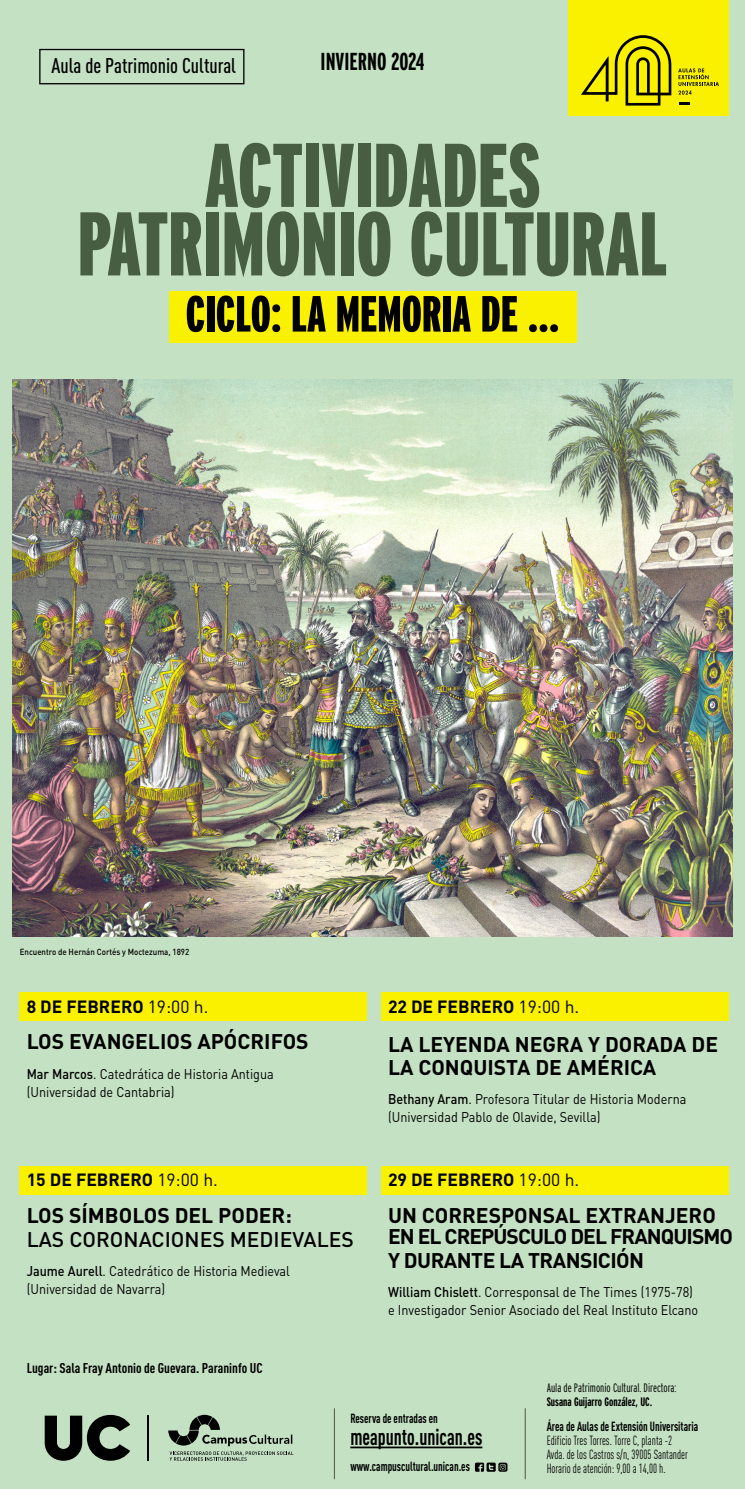
<style>
.page{position:relative;width:745px;height:1489px;background:#fff}
.page>*{position:absolute;margin:0;border:0;box-sizing:border-box;transform-origin:0 0}
.t1{font:900 extra-condensed 90.12px/68.5px "Interstate";color:#485e43;text-align:center}
.t2{font:900 extra-condensed 50.66px "Interstate";color:#000}
.t3{font:700 extra-condensed 24.5px "Interstate";color:#000}
.t4{font:700 22.75px "DIN Cond";color:#000;scale:.85 1}
.t5{font:700 21px/22.8px "DIN";color:#000}
.t6{font:700 21px/21px "DIN";letter-spacing:-.045em;color:#000}
.t7{font:500 21px "DIN";color:#000}
.t8{font:500 21px "DIN Cond";color:#000}
.t9{font:700 21px "DIN";letter-spacing:-.025em;color:#000}
.t10{font:700 17.5px "DIN";color:#000}
.t11{font:14px/17.5px "DIN";color:#000;scale:.9 1}
.t12{font:700 14px "DIN Cond";color:#000}
.t13{font:13.12px/14px "DIN Cond";color:#000;scale:.85 1}
.t14{font:700 13.12px "DIN Cond";color:#000;scale:.85 1}
.t15{font:300 extra-condensed 12.25px "Interstate";color:#000}
.t16{font:700 extra-condensed 12.25px "Interstate";color:#000}
.t17{font:500 8.75px "DIN";color:#000;scale:.9 1}
.s1{font-weight:400}
.s2{font-weight:500}
</style>
<div class="page">
<div style="left:0;top:0;width:744px;height:1488px;background:#c4e1c3"></div>
<img style="left:12px;top:380px;width:720px;height:556px">
<div style="left:169px;top:290px;width:406px;height:52px;background:#faf100"></div>
<svg style="left:474px;top:1462px;width:33px;height:9px"></svg>
<hr style="left:524px;top:1408px;width:1px;height:70px;background:#4c5747">
<hr style="left:350px;top:1446px;width:132px;height:2px;background:#000">
<hr style="left:334px;top:1408px;width:1px;height:70px;background:#4c5747">
<div style="left:39px;top:49px;width:205px;height:35px;border:1px solid #000"></div>
<svg style="left:169px;top:1451px;width:124px;height:9px"></svg>
<svg style="left:168px;top:1414px;width:124px;height:31px"></svg>
<svg style="left:45px;top:1414px;width:85px;height:46px"></svg>
<hr style="left:147px;top:1414px;width:2px;height:46px;background:#000">
<div style="left:20px;top:992px;width:346px;height:28px;background:#faf100"></div>
<div style="left:20px;top:1166px;width:346px;height:28px;background:#faf100"></div>
<div style="left:381px;top:992px;width:346px;height:28px;background:#faf100"></div>
<div style="left:381px;top:1166px;width:346px;height:28px;background:#faf100"></div>
<div style="left:567px;top:0;width:160px;height:116px;background:#faf100"></div>
<svg style="left:581px;top:35px;width:90px;height:71px"></svg>
<svg style="left:678px;top:68px;width:40px;height:27px"></svg>
<svg style="left:679px;top:103px;width:10px;height:2px"></svg>
<h3 class="t8" style="left:51px;top:53px;width:186px">Aula de Patrimonio Cultural</h3>
<h3 class="t3" style="left:320px;top:48px;width:105px">INVIERNO 2024</h3>
<h1 class="t1" style="left:77px;top:141px;width:591px">ACTIVIDADES<br>PATRIMONIO CULTURAL</h1>
<h2 class="t2" style="left:185px;top:286px;width:375px">CICLO: LA MEMORIA DE …</h2>
<p class="t17" style="left:20px;top:946px;width:190px">Encuentro de Hernán Cortés y Moctezuma, 1892</p>
<p class="t10" style="left:27px;top:994px;width:183px">8 DE FEBRERO <span class="s1">19:00 h.</span></p>
<h3 class="t5" style="left:27px;top:1029px;width:283px">LOS EVANGELIOS APÓCRIFOS</h3>
<p class="t11" style="left:27px;top:1064px;width:276px"><span class="s2">Mar Marcos</span>. Catedrática de Historia Antigua (Universidad de Cantabria)</p>
<p class="t10" style="left:27px;top:1168px;width:193px">15 DE FEBRERO <span class="s1">19:00 h.</span></p>
<h3 class="t5" style="left:27px;top:1203px;width:266px">LOS SÍMBOLOS DEL PODER:</h3>
<h3 class="t7" style="left:27px;top:1225px;width:328px">LAS CORONACIONES MEDIEVALES</h3>
<p class="t11" style="left:27px;top:1262px;width:294px"><span class="s2">Jaume Aurell</span>. Catedrático de Historia Medieval (Universidad de Navarra)</p>
<p class="t12" style="left:27px;top:1359px;width:237px">Lugar: Sala Fray Antonio de Guevara. Paraninfo UC</p>
<p class="t10" style="left:388px;top:994px;width:193px">22 DE FEBRERO <span class="s1">19:00 h.</span></p>
<h3 class="t5" style="left:388px;top:1032px;width:331px">LA LEYENDA NEGRA Y DORADA DE<br>LA CONQUISTA DE AMÉRICA</h3>
<p class="t11" style="left:388px;top:1090px;width:333px"><span class="s2">Bethany Aram</span>. Profesora Titular de Historia Moderna (Universidad Pablo de Olavide, Sevilla)</p>
<p class="t10" style="left:388px;top:1168px;width:193px">29 DE FEBRERO <span class="s1">19:00 h.</span></p>
<h3 class="t6" style="left:388px;top:1203px;width:346px">UN CORRESPONSAL EXTRANJERO<br>EN EL CREPÚSCULO DEL FRANQUISMO</h3>
<h3 class="t9" style="left:388px;top:1246px;width:257px">Y DURANTE LA TRANSICIÓN</h3>
<p class="t11" style="left:388px;top:1283px;width:346px"><span class="s2">William Chislett</span>. Corresponsal de The Times (1975-78) e Investigador Senior Asociado del Real Instituto Elcano</p>
<p class="t15" style="left:546px;top:1380px;width:131px">Aula de Patrimonio Cultural. Directora:</p>
<p class="t16" style="left:546px;top:1395px;width:107px">Susana Guijarro González, UC.</p>
<p class="t14" style="left:350px;top:1410px;width:104px">Reserva de entradas en</p>
<h3 class="t4" style="left:350px;top:1422px;width:157px">meapunto.unican.es</h3>
<p class="t14" style="left:350px;top:1458px;width:142px">www.campuscultural.unican.es</p>
<p class="t14" style="left:546px;top:1417px;width:180px">Área de Aulas de Extensión Universitaria</p>
<p class="t13" style="left:546px;top:1432px;width:167px">Edificio Tres Torres. Torre C, planta -2<br>Avda. de los Castros s/n, 39005 Santander<br>Horario de atención: 9,00 a 14,00 h.</p>
</div>
